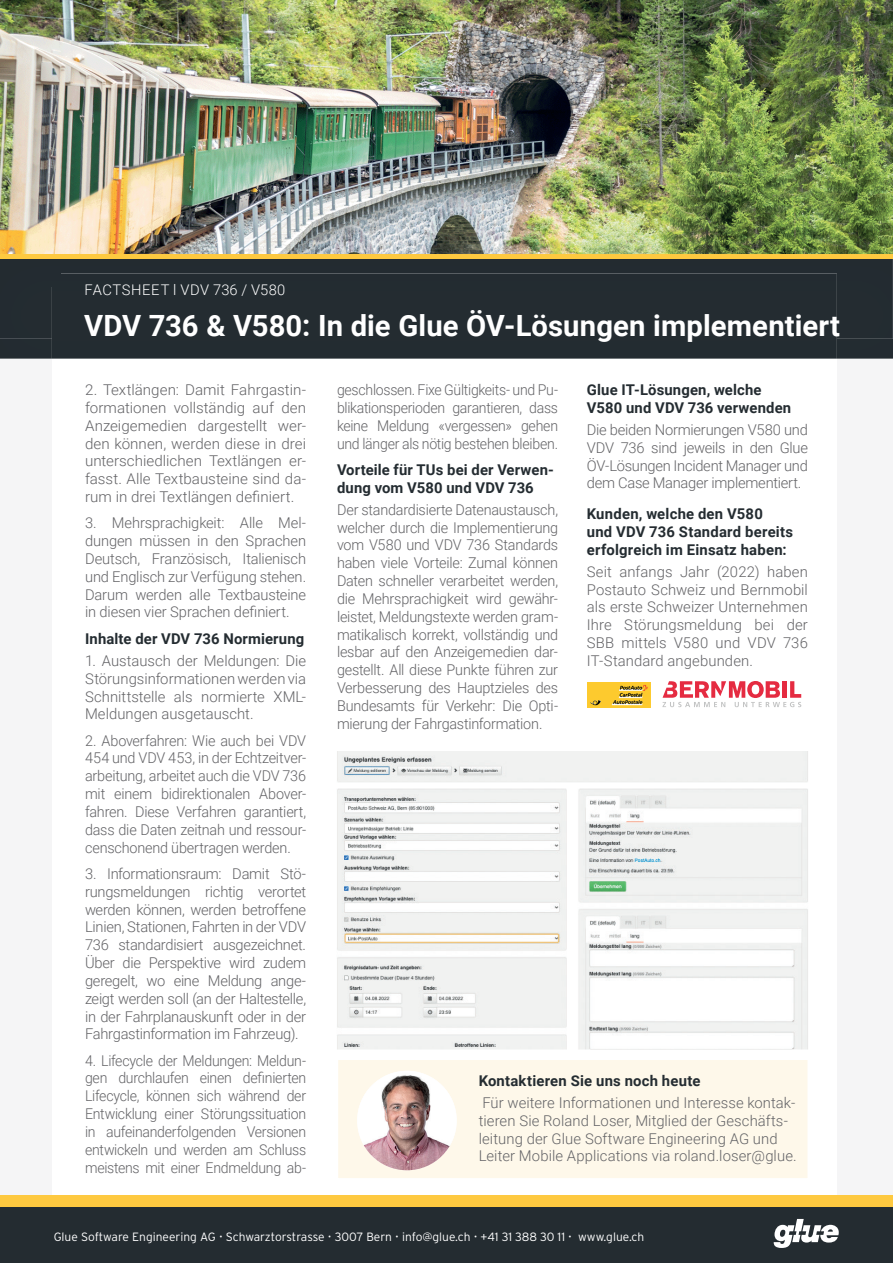
<style>
.page{position:relative;width:893px;height:1263px;background:#f5f5f6}
.page>*{position:absolute;margin:0;border:0;box-sizing:border-box;transform-origin:0 0}
.t1{font:700 29.25px "Roboto";letter-spacing:.005em;color:#fff}
.t2{font:300 14.85px/17.9px "Roboto";letter-spacing:-.01em;color:#636366;text-align:justify}
.t3{font:300 14.85px/17.9px "Roboto";letter-spacing:-.01em;color:#636366;text-align:justify;scale:.95 1}
.t4{font:700 14.85px/17.9px "Roboto";letter-spacing:.01em;color:#242c31}
.t5{font:300 14.7px "Roboto";letter-spacing:.03em;color:#fff}
.t6{font:300 12px "Interstate";color:#fff}
</style>
<div class="page">
<div style="left:0;top:1195px;width:893px;height:12px;background:#fec940"></div>
<div style="left:0;top:1207px;width:893px;height:56px;background:#242c31"></div>
<svg style="left:774px;top:1219px;width:65px;height:29px"></svg>
<img style="left:0;top:0;width:893px;height:359px">
<div style="left:52px;top:274px;width:785px;height:921px;background:#fff"></div>
<img style="left:0;top:258px;width:893px;height:81px">
<div style="left:52px;top:274px;width:785px;height:85px;background:#242c31"></div>
<svg style="left:52px;top:274px;width:9px;height:13px"></svg>
<hr style="left:0;top:254px;width:893px;height:4px;background:#fec940">
<img style="left:588px;top:682px;width:62px;height:26px">
<img style="left:337px;top:751px;width:471px;height:298px">
<div style="left:328px;top:1049px;width:490px;height:139px;background:#fef8ea;border:10px solid #fff"></div>
<img style="left:357px;top:1071px;width:100px;height:99px;border-radius:50px">
<svg style="left:662px;top:681px;width:139px;height:26px"></svg>
<p class="t5" style="left:84px;top:279px;width:202px">FACTSHEET l VDV 736 / V580</p>
<h1 class="t1" style="left:84px;top:305px;width:757px">VDV 736 &amp; V580: In die Glue ÖV-Lösungen implementiert</h1>
<p class="t2" style="left:85px;top:380px;width:223px">2. Textlängen: Damit Fahrgastin&shy;formationen vollständig auf den Anzeigemedien dargestellt wer&shy;den können, werden diese in drei unterschiedlichen Textlängen er&shy;fasst. Alle Textbausteine sind da&shy;rum in drei Textlängen definiert.</p>
<p class="t2" style="left:85px;top:514px;width:223px">3. Mehrsprachigkeit: Alle Mel&shy;dungen müssen in den Sprachen Deutsch, Französisch, Italienisch und Englisch zur Verfügung stehen.<br>Darum werden alle Textbausteine in diesen vier Sprachen definiert.</p>
<p class="t4" style="left:85px;top:629px;width:221px">Inhalte der VDV 736 Normierung</p>
<p class="t2" style="left:85px;top:651px;width:223px">1. Austausch der Meldungen: Die Störungsinformationen werden via Schnittstelle als normierte XML-Meldungen ausgetauscht.</p>
<p class="t2" style="left:85px;top:731px;width:223px">2. Aboverfahren: Wie auch bei VDV 454 und VDV 453, in der Echtzeitver&shy;arbeitung, arbeitet auch die VDV 736 mit einem bidirektionalen Abover&shy;fahren. Diese Verfahren garantiert, dass die Daten zeitnah und ressour&shy;censchonend übertragen werden.</p>
<p class="t2" style="left:85px;top:864px;width:223px">3. Informationsraum: Damit Stö&shy;rungsmeldungen richtig verortet werden können, werden betroffene Linien, Stationen, Fahrten in der VDV 736 standardisiert ausgezeichnet.<br>Über die Perspektive wird zudem geregelt, wo eine Meldung ange&shy;zeigt werden soll (an der Haltestelle, in der Fahrplanauskunft oder in der Fahrgastinformation im Fahrzeug).</p>
<p class="t3" style="left:85px;top:1051px;width:234px">4. Lifecycle der Meldungen: Meldun&shy;gen durchlaufen einen definierten Lifecycle, können sich während der Entwicklung einer Störungssituation in aufeinanderfolgenden Versionen entwickeln und werden am Schluss meistens mit einer Endmeldung ab-</p>
<p class="t3" style="left:337px;top:380px;width:234px">geschlossen. Fixe Gültigkeits- und Pu&shy;blikationsperioden garantieren, dass keine Meldung «vergessen» gehen und länger als nötig bestehen bleiben.</p>
<p class="t4" style="left:337px;top:460px;width:218px">Vorteile für TUs bei der Verwen&shy;dung vom V580 und VDV 736</p>
<p class="t2" style="left:337px;top:500px;width:223px">Der standardisierte Datenaustausch, welcher durch die Implementierung vom V580 und VDV 736 Standards haben viele Vorteile: Zumal können Daten schneller verarbeitet werden, die Mehrsprachigkeit wird gewähr&shy;leistet, Meldungstexte werden gram&shy;matikalisch korrekt, vollständig und lesbar auf den Anzeigemedien dar&shy;gestellt. All diese Punkte führen zur Verbesserung des Hauptzieles des Bundesamts für Verkehr: Die Opti&shy;mierung der Fahrgastinformation.</p>
<p class="t4" style="left:587px;top:380px;width:206px">Glue IT-Lösungen, welche<br>V580 und VDV 736 verwenden</p>
<p class="t2" style="left:587px;top:420px;width:223px">Die beiden Normierungen V580 und VDV 736 sind jeweils in den Glue ÖV-Lösungen Incident Manager und dem Case Manager implementiert.</p>
<p class="t4" style="left:587px;top:504px;width:208px">Kunden, welche den V580<br>und VDV 736 Standard bereits erfolgreich im Einsatz haben:</p>
<p class="t2" style="left:587px;top:562px;width:223px">Seit anfangs Jahr (2022) haben Postauto Schweiz und Bernmobil als erste Schweizer Unternehmen Ihre Störungsmeldung bei der SBB mittels V580 und VDV 736<br>IT-Standard angebunden.</p>
<p class="t4" style="left:479px;top:1071px;width:223px">Kontaktieren Sie uns noch heute</p>
<p class="t2" style="left:479px;top:1093px;width:319px;text-align:left">Für weitere Informationen und Interesse kontak&shy;tieren Sie Roland Loser, Mitglied der Geschäfts&shy;leitung der Glue Software Engineering AG und Leiter Mobile Applications via roland.loser@glue.</p>
<p class="t6" style="left:54px;top:1230px;width:592px">Glue Software Engineering AG Schwarztorstrasse 3007 Bern info@glue.ch +41 31 388 30 11 www.glue.ch</p>
</div>
